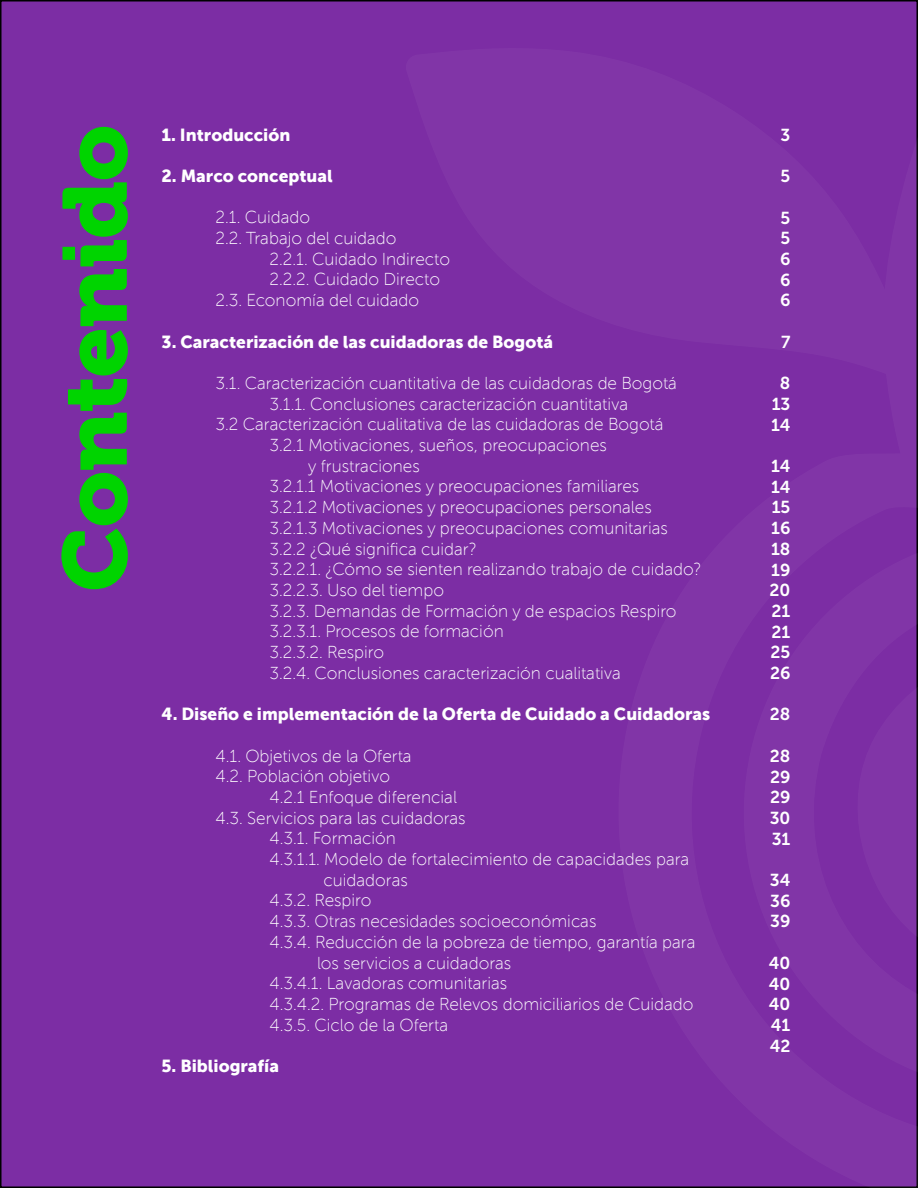
<style>
.page{position:relative;width:918px;height:1188px;background:#fff}
.page>*{position:absolute;margin:0;border:0;box-sizing:border-box;transform-origin:0 0}
.t1{font:90px "Museo 900";letter-spacing:-.01em;color:#00d400}
.t2{font:17.25px/20.7px "Museo Sans Cyrl 100";color:#fff}
.t3{font:17.25px "Museo Sans W01 900";color:#fff}
.t4{font:17.25px/20.7px "Museo Sans 700";color:#fff;text-align:justify}
</style>
<div class="page">
<div style="left:1px;top:1px;width:916px;height:1186px;background:#7c2da4"></div>
<svg style="left:612px;top:409px;width:305px;height:778px"></svg>
<h1 class="t1" style="left:44px;top:591px;width:468px;rotate:-90deg">Contenido</h1>
<p class="t3" style="left:162px;top:125px;width:130px">1. Introducción</p>
<p class="t3" style="left:162px;top:166px;width:173px">2. Marco conceptual</p>
<p class="t2" style="left:216px;top:207px;width:96px">2.1. Cuidado</p>
<p class="t2" style="left:216px;top:228px;width:183px">2.2. Trabajo del cuidado</p>
<p class="t2" style="left:270px;top:249px;width:182px">2.2.1. Cuidado Indirecto</p>
<p class="t2" style="left:270px;top:269px;width:172px">2.2.2. Cuidado Directo</p>
<p class="t2" style="left:216px;top:290px;width:205px">2.3. Economía del cuidado</p>
<p class="t3" style="left:162px;top:332px;width:393px">3. Caracterización de las cuidadoras de Bogotá</p>
<p class="t2" style="left:216px;top:373px;width:463px">3.1. Caracterización cuantitativa de las cuidadoras de Bogotá</p>
<p class="t2" style="left:270px;top:394px;width:360px">3.1.1. Conclusiones caracterización cuantitativa</p>
<p class="t2" style="left:216px;top:414px;width:450px">3.2 Caracterización cualitativa de las cuidadoras de Bogotá</p>
<p class="t2" style="left:270px;top:435px;width:339px">3.2.1 Motivaciones, sueños, preocupaciones</p>
<p class="t2" style="left:308px;top:456px;width:113px">y frustraciones</p>
<p class="t2" style="left:270px;top:476px;width:371px">3.2.1.1 Motivaciones y preocupaciones familiares</p>
<p class="t2" style="left:270px;top:497px;width:384px">3.2.1.2 Motivaciones y preocupaciones personales</p>
<p class="t2" style="left:270px;top:518px;width:400px">3.2.1.3 Motivaciones y preocupaciones comunitarias</p>
<p class="t2" style="left:270px;top:539px;width:208px">3.2.2 ¿Qué significa cuidar?</p>
<p class="t2" style="left:270px;top:559px;width:433px">3.2.2.1. ¿Cómo se sienten realizando trabajo de cuidado?</p>
<p class="t2" style="left:270px;top:580px;width:176px">3.2.2.3. Uso del tiempo</p>
<p class="t2" style="left:270px;top:601px;width:409px">3.2.3. Demandas de Formación y de espacios Respiro</p>
<p class="t2" style="left:270px;top:621px;width:236px">3.2.3.1. Procesos de formación</p>
<p class="t2" style="left:270px;top:642px;width:116px">3.2.3.2. Respiro</p>
<p class="t2" style="left:270px;top:663px;width:353px">3.2.4. Conclusiones caracterización cualitativa</p>
<p class="t3" style="left:162px;top:704px;width:550px">4. Diseño e implementación de la Oferta de Cuidado a Cuidadoras</p>
<p class="t2" style="left:216px;top:746px;width:198px">4.1. Objetivos de la Oferta<br>4.2. Población objetivo</p>
<p class="t2" style="left:270px;top:787px;width:189px">4.2.1 Enfoque diferencial</p>
<p class="t2" style="left:216px;top:808px;width:252px">4.3. Servicios para las cuidadoras</p>
<p class="t2" style="left:270px;top:828px;width:128px">4.3.1. Formación</p>
<p class="t2" style="left:270px;top:849px;width:421px">4.3.1.1. Modelo de fortalecimiento de capacidades para</p>
<p class="t2" style="left:324px;top:870px;width:86px">cuidadoras</p>
<p class="t2" style="left:270px;top:890px;width:103px">4.3.2. Respiro</p>
<p class="t2" style="left:270px;top:911px;width:328px">4.3.3. Otras necesidades socioeconómicas</p>
<p class="t2" style="left:270px;top:932px;width:427px">4.3.4. Reducción de la pobreza de tiempo, garantía para</p>
<p class="t2" style="left:317px;top:953px;width:196px">los servicios a cuidadoras</p>
<p class="t2" style="left:270px;top:973px;width:239px">4.3.4.1. Lavadoras comunitarias</p>
<p class="t2" style="left:270px;top:994px;width:426px">4.3.4.2. Programas de Relevos domiciliarios de Cuidado</p>
<p class="t2" style="left:270px;top:1015px;width:180px">4.3.5. Ciclo de la Oferta</p>
<p class="t3" style="left:162px;top:1056px;width:119px">5. Bibliografía</p>
<p class="t4" style="left:781px;top:125px;width:11px">3</p>
<p class="t4" style="left:781px;top:166px;width:11px">5</p>
<p class="t4" style="left:780px;top:207px;width:12px">5<br>5<br>6<br>6<br>6</p>
<p class="t4" style="left:781px;top:332px;width:11px">7</p>
<p class="t4" style="left:771px;top:373px;width:21px;text-align:center">8<br>13<br>14</p>
<p class="t4" style="left:770px;top:456px;width:22px">14<br>14<br>15<br>16<br>18<br>19<br>20<br>21<br>21<br>25<br>26</p>
<p class="t4" style="left:770px;top:704px;width:22px">28</p>
<p class="t4" style="left:770px;top:746px;width:22px">28<br>29<br>29<br>30<br>31</p>
<p class="t4" style="left:770px;top:870px;width:22px">34<br>36<br>39</p>
<p class="t4" style="left:769px;top:953px;width:23px">40<br>40<br>40<br>41<br>42</p>
</div>
